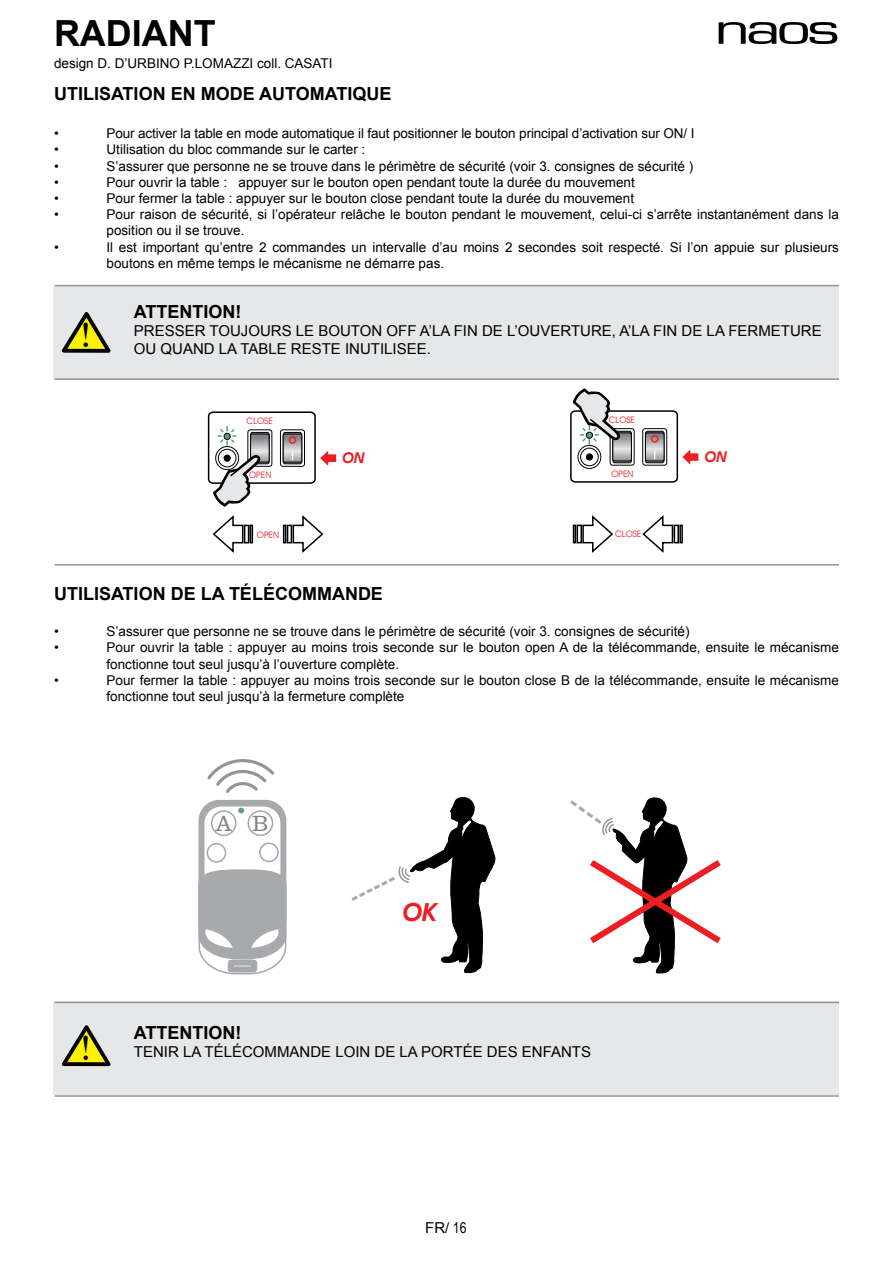
<style>
.page{position:relative;width:893px;height:1263px;background:#fff}
.page>*{position:absolute;margin:0;border:0;box-sizing:border-box;transform-origin:0 0}
.t1{font:700 36px "Arial";color:#000}
.t2{font:italic 600 25.2px "Avant Garde IT Cby BT";color:#ed1d24}
.t3{font:300 22.65px "Clarendon BT";color:#808285}
.t4{font:700 18px "Arial";color:#000}
.t5{font:15px/18px "Arial";color:#000}
.t6{font:italic 600 15px "Avant Garde IT Cby BT";color:#ed1d24}
.t7{font:13.5px/16.2px "Arial";color:#000}
.t8{font:9px "Avant Garde IT Cby BT";color:#ed1d24}
.s1{font-family:"Arial Narrow"}
</style>
<div class="page">
<svg style="left:719px;top:22px;width:118px;height:22px"></svg>
<div style="left:53px;top:1002px;width:786px;height:93px;background:#e6e7e8"></div>
<div style="left:53px;top:286px;width:786px;height:94px;background:#e6e7e8"></div>
<svg style="left:351px;top:797px;width:144px;height:176px"></svg>
<svg style="left:570px;top:797px;width:151px;height:176px"></svg>
<svg style="left:198px;top:759px;width:89px;height:216px"></svg>
<svg style="left:207px;top:411px;width:129px;height:142px"></svg>
<svg style="left:572px;top:515px;width:111px;height:38px"></svg>
<svg style="left:570px;top:388px;width:128px;height:95px"></svg>
<hr style="left:55px;top:285px;width:784px;height:1px;background:#939598">
<hr style="left:55px;top:378px;width:784px;height:2px;background:#939598">
<hr style="left:55px;top:564px;width:784px;height:1px;background:#939598">
<hr style="left:55px;top:1002px;width:784px;height:1px;background:#939598">
<hr style="left:55px;top:1095px;width:784px;height:2px;background:#939598">
<svg style="left:61px;top:312px;width:50px;height:41px"></svg>
<svg style="left:61px;top:1025px;width:50px;height:42px"></svg>
<h1 class="t1" style="left:54px;top:10px;width:163px">RADIANT</h1>
<p class="t7" style="left:54px;top:55px;width:280px">design D. D’URBINO P.LOMAZZI coll. CASATI</p>
<h3 class="t4" style="left:54px;top:82px;width:339px">UTILISATION EN MODE AUTOMATIQUE</h3>
<p class="t7" style="left:54px;top:126px;width:6px">•</p>
<p class="t7" style="left:107px;top:126px;width:589px">Pour activer la table en mode automatique il faut positionner le bouton principal d’activation sur ON/ I</p>
<p class="t7" style="left:54px;top:142px;width:6px">•</p>
<p class="t7" style="left:107px;top:142px;width:260px">Utilisation du bloc commande sur le carter :</p>
<p class="t7" style="left:54px;top:158px;width:6px">•</p>
<p class="t7" style="left:107px;top:158px;width:588px">S’assurer que personne ne se trouve dans le périmètre de sécurité (voir 3. consignes de sécurité )</p>
<p class="t7" style="left:54px;top:174px;width:6px">•</p>
<p class="t7" style="left:107px;top:174px;width:530px">Pour ouvrir la table : appuyer sur le bouton open pendant toute la durée du mouvement</p>
<p class="t7" style="left:54px;top:190px;width:6px">•</p>
<p class="t7" style="left:107px;top:190px;width:529px">Pour fermer la table : appuyer sur le bouton close pendant toute la durée du mouvement</p>
<p class="t7" style="left:54px;top:207px;width:6px">•</p>
<p class="t7" style="left:107px;top:207px;width:734px">Pour raison de sécurité, si l’opérateur relâche le bouton pendant le mouvement, celui-ci s’arrête instantanément dans la position ou il se trouve.</p>
<p class="t7" style="left:54px;top:239px;width:6px">•</p>
<p class="t7" style="left:107px;top:239px;width:734px">Il est important qu’entre 2 commandes un intervalle d’au moins 2 secondes soit respecté. Si l’on appuie sur plusieurs boutons en même temps le mécanisme ne démarre pas.</p>
<h3 class="t4" style="left:134px;top:300px;width:109px">ATTENTION!</h3>
<p class="t5" style="left:134px;top:322px;width:689px">PRESSER TOUJOURS LE BOUTON OFF A’LA FIN DE L’OUVERTURE, A’LA FIN DE LA FERMETURE<br>OU QUAND LA TABLE RESTE INUTILISEE.</p>
<p class="t8" style="left:247px;top:415px;width:28px">CLOSE</p>
<p class="t8" style="left:609px;top:414px;width:28px">CLOSE</p>
<p class="t6" style="left:343px;top:449px;width:24px">ON</p>
<p class="t6" style="left:705px;top:448px;width:24px">ON</p>
<p class="t8" style="left:249px;top:469px;width:24px">OPEN</p>
<p class="t8" style="left:611px;top:468px;width:24px">OPEN</p>
<p class="t8" style="left:257px;top:529px;width:24px">OPEN</p>
<p class="t8" style="left:615px;top:528px;width:28px">CLOSE</p>
<h3 class="t4" style="left:54px;top:582px;width:330px">UTILISATION DE LA TÉLÉCOMMANDE</h3>
<p class="t7" style="left:54px;top:624px;width:6px">•</p>
<p class="t7" style="left:107px;top:624px;width:584px">S’assurer que personne ne se trouve dans le périmètre de sécurité (voir 3. consignes de sécurité)</p>
<p class="t7" style="left:54px;top:640px;width:6px">•</p>
<p class="t7" style="left:107px;top:640px;width:734px">Pour ouvrir la table : appuyer au moins trois seconde sur le bouton open A de la télécommande, ensuite le mécanisme fonctionne tout seul jusqu’à l’ouverture complète.</p>
<p class="t7" style="left:54px;top:672px;width:6px">•</p>
<p class="t7" style="left:107px;top:672px;width:734px">Pour fermer la table : appuyer au moins trois seconde sur le bouton close B de la télécommande, ensuite le mécanisme fonctionne tout seul jusqu’à la fermeture complète</p>
<h3 class="t3" style="left:216px;top:809px;width:54px">A B</h3>
<h2 class="t2" style="left:403px;top:896px;width:36px">OK</h2>
<h3 class="t4" style="left:134px;top:1021px;width:109px">ATTENTION!</h3>
<p class="t5" style="left:134px;top:1043px;width:459px">TENIR LA TÉLÉCOMMANDE LOIN DE LA PORTÉE DES ENFANTS</p>
<p class="t5" style="left:425px;top:1219px;width:43px">FR/ <span class="s1">16</span></p>
</div>
